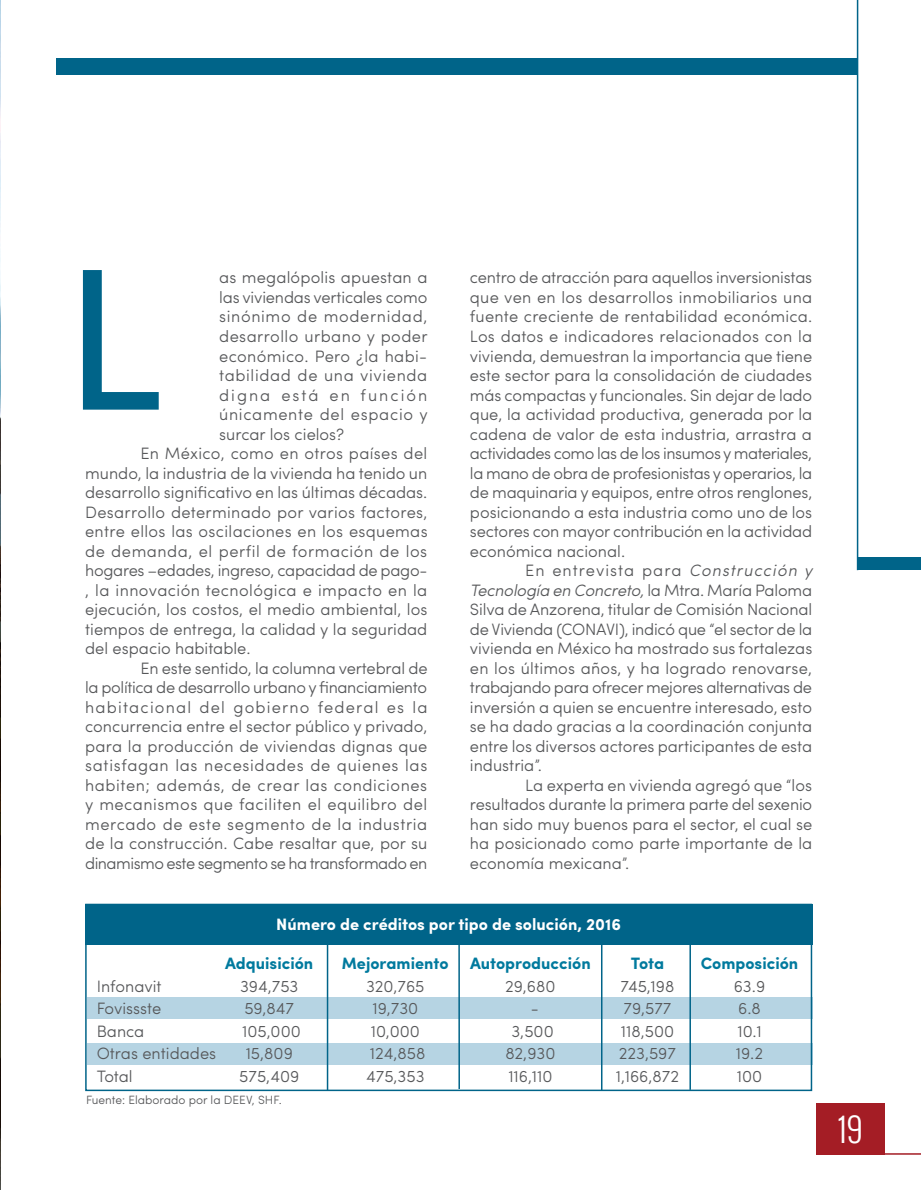
<style>
.page{position:relative;width:921px;height:1190px;background:#fff}
.page>*{position:absolute;margin:0;border:0;box-sizing:border-box;transform-origin:0 0}
.TEXTOS{font:202.5px "Sofia Pro";color:#006489}
.t1{font:300 33px "Oswald";color:#fff}
.TEXTOS-2{font:300 16.5px/19.5px "Sofia Pro";color:#57585a;text-align:justify}
.TEXTOS-3{font:700 16.5px "Sofia Pro";color:#007a9e}
.TEXTOS-4{font:700 16.5px "Sofia Pro";color:#fff}
.PIE_DE_FOTO{font:300 12px "Sofia Pro";color:#57585a}
.s1{font-style:italic}
</style>
<div class="page">
<hr style="left:856px;top:0;width:2px;height:570px;background:#006489">
<div style="left:858px;top:557px;width:63px;height:13px;background:#006489"></div>
<div style="left:57px;top:59px;width:800px;height:16px;background:#006489"></div>
<div style="left:85px;top:903px;width:727px;height:41px;background:#006489"></div>
<div style="left:87px;top:997px;width:725px;height:21px;background:#b6d4e3"></div>
<div style="left:87px;top:1043px;width:726px;height:21px;background:#b6d4e3"></div>
<div style="left:85px;top:903px;width:727px;height:187px;border:2px solid #006489"></div>
<hr style="left:327px;top:941px;width:1px;height:149px;background:#006489">
<hr style="left:601px;top:944px;width:1px;height:146px;background:#006489">
<hr style="left:689px;top:943px;width:2px;height:146px;background:#006489">
<hr style="left:458px;top:942px;width:2px;height:146px;background:#006489">
<div style="left:816px;top:1103px;width:68px;height:51px;background:#a41d25"></div>
<hr style="left:816px;top:1153px;width:105px;height:1px;background:#a41d25">
<svg style="left:0;top:1px;width:1px;height:1186px"></svg>
<p class="TEXTOS" style="left:64px;top:188px;width:102px">L</p>
<p class="TEXTOS-2" style="left:219px;top:267px;width:210px">as megalópolis apuestan a las viviendas verticales como sinónimo de modernidad, desarrollo urbano y poder económico. Pero ¿la habi&shy;tabilidad de una vivienda digna está en función únicamente del espacio y surcar los cielos?</p>
<p class="TEXTOS-2" style="left:85px;top:442px;width:344px;text-indent:55px">En México, como en otros países del mundo, la industria de la vivienda ha tenido un desarrollo significativo en las últimas décadas.<br>Desarrollo determinado por varios factores, entre ellos las oscilaciones en los esquemas de demanda, el perfil de formación de los hogares –edades, ingreso, capacidad de pago-, la innovación tecnológica e impacto en la ejecución, los costos, el medio ambiental, los tiempos de entrega, la calidad y la seguridad del espacio habitable.</p>
<p class="TEXTOS-2" style="left:85px;top:657px;width:344px;text-indent:55px">En este sentido, la columna vertebral de la política de desarrollo urbano y financiamiento habitacional del gobierno federal es la concurrencia entre el sector público y privado, para la producción de viviendas dignas que satisfagan las necesidades de quienes las habiten; además, de crear las condiciones y mecanismos que faciliten el equilibro del mercado de este segmento de la industria de la construcción. Cabe resaltar que, por su dinamismo este segmento se ha transformado en</p>
<p class="TEXTOS-2" style="left:470px;top:267px;width:344px">centro de atracción para aquellos inversionistas que ven en los desarrollos inmobiliarios una fuente creciente de rentabilidad económica.<br>Los datos e indicadores relacionados con la vivienda, demuestran la importancia que tiene este sector para la consolidación de ciudades más compactas y funcionales. Sin dejar de lado que, la actividad productiva, generada por la cadena de valor de esta industria, arrastra a actividades como las de los insumos y materiales, la mano de obra de profesionistas y operarios, la de maquinaria y equipos, entre otros renglones, posicionando a esta industria como uno de los sectores con mayor contribución en la actividad económica nacional.</p>
<p class="TEXTOS-2" style="left:470px;top:559px;width:344px;text-indent:55px">En entrevista para <span class="s1">Construcción y Tecnología en Concreto,</span> la Mtra. María Paloma Silva de Anzorena, titular de Comisión Nacional de Vivienda (CONAVI), indicó que “el sector de la vivienda en México ha mostrado sus fortalezas en los últimos años, y ha logrado renovarse, trabajando para ofrecer mejores alternativas de inversión a quien se encuentre interesado, esto se ha dado gracias a la coordinación conjunta entre los diversos actores participantes de esta industria”.</p>
<p class="TEXTOS-2" style="left:470px;top:774px;width:344px;text-indent:55px">La experta en vivienda agregó que “los resultados durante la primera parte del sexenio han sido muy buenos para el sector, el cual se ha posicionado como parte importante de la economía mexicana”.</p>
<p class="TEXTOS-4" style="left:276px;top:911px;width:346px">Número de créditos por tipo de solución, 2016</p>
<p class="TEXTOS-3" style="left:225px;top:950px;width:90px">Adquisición</p>
<p class="TEXTOS-3" style="left:342px;top:950px;width:108px">Mejoramiento</p>
<p class="TEXTOS-3" style="left:470px;top:950px;width:122px">Autoproducción</p>
<p class="TEXTOS-3" style="left:630px;top:950px;width:35px">Tota</p>
<p class="TEXTOS-3" style="left:700px;top:950px;width:99px">Composición</p>
<p class="TEXTOS-2" style="left:97px;top:974px;width:66px">Infonavit</p>
<p class="TEXTOS-2" style="left:240px;top:974px;width:60px">394,753</p>
<p class="TEXTOS-2" style="left:366px;top:974px;width:60px">320,765</p>
<p class="TEXTOS-2" style="left:505px;top:974px;width:52px">29,680</p>
<p class="TEXTOS-2" style="left:620px;top:974px;width:55px">745,198</p>
<p class="TEXTOS-2" style="left:733px;top:974px;width:33px">63.9</p>
<p class="TEXTOS-2" style="left:97px;top:997px;width:66px">Fovissste</p>
<p class="TEXTOS-2" style="left:244px;top:997px;width:51px">59,847</p>
<p class="TEXTOS-2" style="left:372px;top:997px;width:47px">19,730</p>
<p class="TEXTOS-2" style="left:531px;top:997px;width:10px">-</p>
<p class="TEXTOS-2" style="left:623px;top:997px;width:49px">79,577</p>
<p class="TEXTOS-2" style="left:738px;top:997px;width:24px">6.8</p>
<p class="TEXTOS-2" style="left:97px;top:1019px;width:49px">Banca</p>
<p class="TEXTOS-2" style="left:242px;top:1019px;width:60px">105,000</p>
<p class="TEXTOS-2" style="left:371px;top:1019px;width:51px">10,000</p>
<p class="TEXTOS-2" style="left:511px;top:1019px;width:44px">3,500</p>
<p class="TEXTOS-2" style="left:620px;top:1019px;width:55px">118,500</p>
<p class="TEXTOS-2" style="left:737px;top:1019px;width:26px">10.1</p>
<p class="TEXTOS-2" style="left:97px;top:1042px;width:121px">Otras entidades</p>
<p class="TEXTOS-2" style="left:246px;top:1042px;width:49px">15,809</p>
<p class="TEXTOS-2" style="left:370px;top:1042px;width:57px">124,858</p>
<p class="TEXTOS-2" style="left:505px;top:1042px;width:52px">82,930</p>
<p class="TEXTOS-2" style="left:619px;top:1042px;width:59px">223,597</p>
<p class="TEXTOS-2" style="left:736px;top:1042px;width:29px">19.2</p>
<p class="TEXTOS-2" style="left:97px;top:1064px;width:38px">Total</p>
<p class="TEXTOS-2" style="left:239px;top:1064px;width:62px">575,409</p>
<p class="TEXTOS-2" style="left:366px;top:1064px;width:60px">475,353</p>
<p class="TEXTOS-2" style="left:508px;top:1064px;width:46px">116,110</p>
<p class="TEXTOS-2" style="left:616px;top:1064px;width:65px">1,166,872</p>
<p class="TEXTOS-2" style="left:736px;top:1064px;width:27px">100</p>
<p class="PIE_DE_FOTO" style="left:86px;top:1091px;width:197px">Fuente: Elaborado por la DEEV, SHF.</p>
<h2 class="t1" style="left:838px;top:1105px;width:26px">19</h2>
</div>
